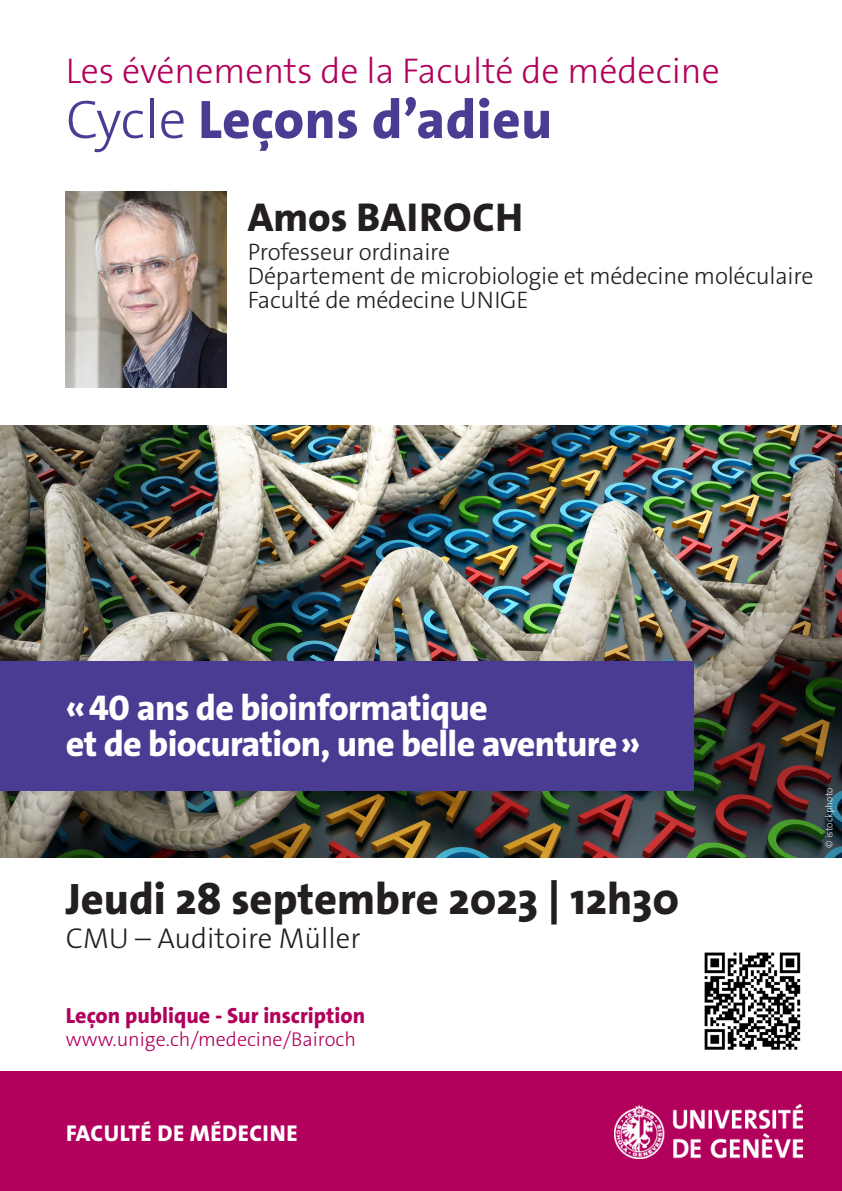
<style>
.page{position:relative;width:842px;height:1191px;background:#fff}
.page>*{position:absolute;margin:0;border:0;box-sizing:border-box;transform-origin:0 0}
.t1{font:800 54.8px "The Sans Os F";letter-spacing:.01em;color:#4a3c93}
.the_sans_light_10{font:800 44.4px "The Sans Os F";color:#231f20}
.t2{font:800 40.5px "The Sans Os F";letter-spacing:.01em;color:#231f20}
.the_sans_light_10-2{font:800 36px/36px "The Sans Os F";letter-spacing:-.02em;color:#fff}
.t3{font:300 36px "The Sans Os F";color:#b1015c}
.the_sans_light_10-3{font:300 28.8px "The Sans Os F";color:#231f20}
.t4{font:300 24px "The Sans Os F";letter-spacing:-.01em;color:#231f20}
.t5{font:800 23px "The Sans Os F";letter-spacing:.02em;color:#fff}
.the_sans_light_10-4{font:800 22px "The Sans Os F";color:#b1015c}
.the_sans_light_10-5{font:300 20px "The Sans Os F";color:#b1015c}
.t6{font:200 10px "The Sans Os F";color:#fff}
.s1{font-weight:300}
</style>
<div class="page">
<div style="left:0;top:1071px;width:842px;height:120px;background:#b1015c"></div>
<img style="left:66px;top:191px;width:160px;height:197px">
<img style="left:615px;top:1104px;width:188px;height:54px">
<img style="left:704px;top:952px;width:97px;height:98px">
<img style="left:0;top:425px;width:842px;height:432px">
<div style="left:0;top:661px;width:693px;height:130px;background:#4a3c93"></div>
<p class="t3" style="left:66px;top:48px;width:655px">Les événements de la Faculté de médecine</p>
<p class="t1" style="left:66px;top:84px;width:488px"><span class="s1">Cycle</span> Leçons d’adieu</p>
<p class="t2" style="left:248px;top:191px;width:277px">Amos BAIROCH</p>
<p class="t4" style="left:248px;top:236px;width:204px">Professeur ordinaire</p>
<p class="t4" style="left:248px;top:260px;width:567px">Département de microbiologie et médecine moléculaire</p>
<p class="t4" style="left:248px;top:284px;width:282px">Faculté de médecine UNIGE</p>
<p class="the_sans_light_10-2" style="left:66px;top:690px;width:576px">«40 ans de bioinformatique<br>et de biocuration, une belle aventure»</p>
<p class="the_sans_light_10" style="left:66px;top:870px;width:615px">Jeudi 28 septembre 2023 | 12h30</p>
<p class="the_sans_light_10-3" style="left:66px;top:920px;width:296px">CMU – Auditoire Müller</p>
<p class="the_sans_light_10-4" style="left:66px;top:1001px;width:301px">Leçon publique - Sur inscription</p>
<p class="the_sans_light_10-5" style="left:66px;top:1026px;width:291px">www.unige.ch/medecine/Bairoch</p>
<p class="t5" style="left:66px;top:1118px;width:233px">FACULTÉ DE MÉDECINE</p>
<p class="t6" style="left:822px;top:848px;width:62px;rotate:-90deg">© istockphoto</p>
</div>
